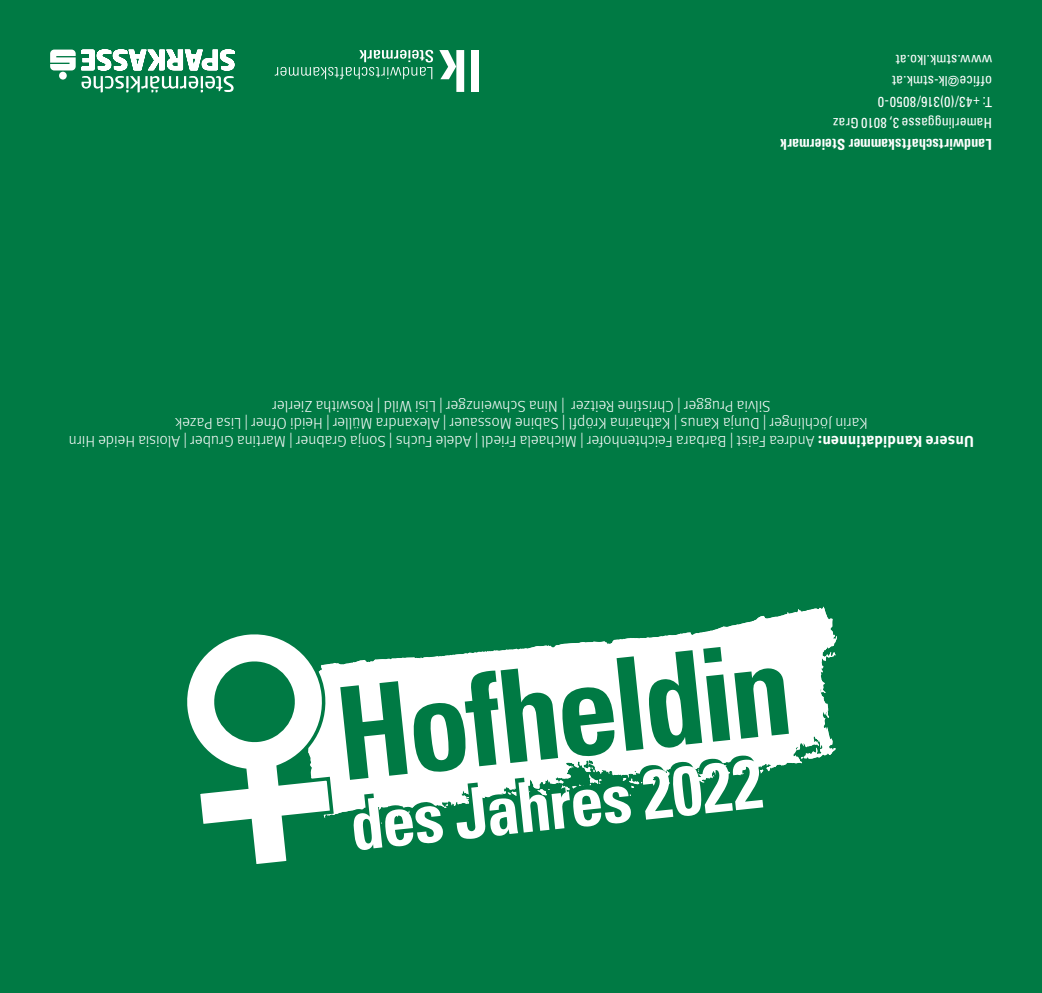
<style>
.page{position:relative;width:1042px;height:993px;background:#fff}
.page>*{position:absolute;margin:0;border:0;box-sizing:border-box;transform-origin:0 0}
.t1{font:300 15.75px/17.5px "Meta Pro";letter-spacing:-.005em;color:#fff;text-align:center}
.t2{font:700 15.75px "Univers Condensed";color:#fff}
.t3{font:condensed 14px/21px "Univers";color:#fff}
.s1{font-weight:700}
</style>
<div class="page">
<div style="left:0;top:0;width:1042px;height:992px;background:#007a44"></div>
<svg style="left:336px;top:606px;width:501px;height:208px"></svg>
<svg style="left:826px;top:651px;width:9px;height:6px"></svg>
<svg style="left:340px;top:646px;width:449px;height:133px;fill:#fff"></svg>
<svg style="left:187px;top:634px;width:149px;height:230px"></svg>
<svg style="left:350px;top:755px;width:413px;height:94px"></svg>
<svg style="left:275px;top:50px;width:158px;height:29px"></svg>
<div style="left:471px;top:50px;width:7px;height:42px;background:#fff"></div>
<svg style="left:439px;top:50px;width:25px;height:42px"></svg>
<svg style="left:50px;top:49px;width:185px;height:43px"></svg>
<p class="t3" style="left:992px;top:133px;width:160px;rotate:-180deg">Hamerlinggasse 3, 8010 Graz<br>T: +43/(0)316/8050-0 office@lk-stmk.at www.stmk.lko.at</p>
<p class="t2" style="left:992px;top:153px;width:213px;rotate:-180deg">Landwirtschaftskammer Steiermark</p>
<p class="t1" style="left:974px;top:450px;width:907px;rotate:-180deg"><span class="s1">Unsere Kandidatinnen:</span> Andrea Faist | Barbara Feichtenhofer | Michaela Friedl | Adele Fuchs | Sonja Grabner | Martina Gruber | Aloisia Heide Hirn<br>Karin Jöchlinger | Dunja Kanus | Katharina Kröpfl | Sabine Mossauer | Alexandra Müller | Heidi Ofner | Lisa Pazek<br>Silvia Prugger | Christine Reitzer | Nina Schweinzger | Lisi Wild | Roswitha Zierler</p>
</div>
